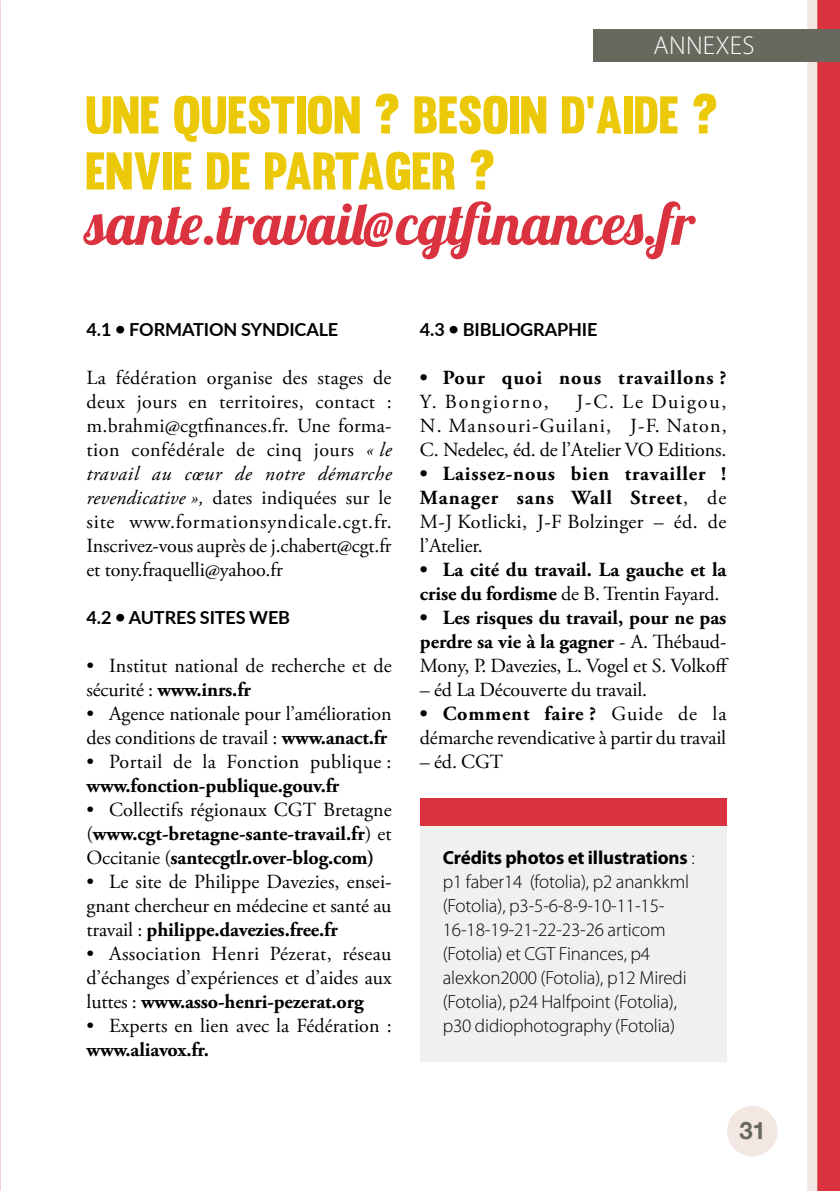
<style>
.page{position:relative;width:840px;height:1191px;background:#fff}
.page>*{position:absolute;margin:0;border:0;box-sizing:border-box;transform-origin:0 0}
.t1{font:58px "Lobster 1.4";letter-spacing:-.005em;color:#db323f}
.t2{font:52px/56px "Muro";letter-spacing:-.01em;color:#ebc909}
.t3{font:300 26px "Myriad Pro";letter-spacing:.015em;color:#fff}
.t4{font:700 24px "Helvetica Neue";color:#67685e}
.t5{font:20px/24px "Adobe Garamond Pro";letter-spacing:-.005em;color:#000;text-align:justify}
.t6{font:700 20px/24px "Adobe Garamond Pro";color:#000;text-align:justify}
.t7{font:20px/24px "Adobe Garamond Pro";letter-spacing:.02em;color:#000}
.t8{font:700 20px/24px "Adobe Garamond Pro";letter-spacing:.045em;color:#000}
.ENCART{font:300 19px/24px "Myriad Pro";letter-spacing:-.005em;color:#000}
.TITRE_NV2{font:700 18px "Lato";letter-spacing:-.005em;color:#000}
.s1{font-style:italic}
.s2{font-weight:700}
.s3{font-weight:400}
</style>
<div class="page">
<div style="left:726px;top:1106px;width:51px;height:50px;background:#f2e7e2;border-radius:50%"></div>
<div style="left:816px;top:0;width:23px;height:1191px;background:#db323f"></div>
<div style="left:806px;top:0;width:10px;height:1191px;background:#f2e7e2"></div>
<div style="left:592px;top:29px;width:247px;height:33px;background:#67685e"></div>
<img style="left:0;top:0;width:1px;height:516px">
<div style="left:420px;top:821px;width:306px;height:241px;background:#f0f0ef"></div>
<div style="left:419px;top:798px;width:307px;height:27px;background:#db323f"></div>
<h3 class="t3" style="left:653px;top:30px;width:102px">ANNEXES</h3>
<p class="t2" style="left:85px;top:87px;width:634px">UNE QUESTION ? BESOIN D’AIDE ?<br>ENVIE DE PARTAGER ?</p>
<p class="t1" style="left:85px;top:187px;width:611px">sante.travail@cgtfinances.fr</p>
<p class="TITRE_NV2" style="left:86px;top:316px;width:253px">4.1 • FORMATION SYNDICALE</p>
<p class="t5" style="left:86px;top:366px;width:306px">La fédération organise des stages de deux jours en territoires, contact : m.brahmi@cgtfinances.fr. Une forma&shy;tion confédérale de cinq jours <span class="s1">« le travail au cœur de notre démarche revendicative »,</span> dates indiquées sur le site www.formationsyndicale.cgt.fr.<br>Inscrivez-vous auprès de j.chabert@cgt.fr et tony.fraquelli@yahoo.fr</p>
<p class="TITRE_NV2" style="left:86px;top:604px;width:205px">4.2 • AUTRES SITES WEB</p>
<p class="t5" style="left:86px;top:654px;width:306px">• Institut national de recherche et de sécurité : <span class="s2">www.inrs.fr</span></p>
<p class="t5" style="left:86px;top:702px;width:306px">• Agence nationale pour l’amélioration des conditions de travail : <span class="s2">www.anact.fr</span></p>
<p class="t7" style="left:86px;top:750px;width:306px">• Portail de la Fonction publique : <span class="s2">www.fonction-publique.gouv.fr</span></p>
<p class="t6" style="left:86px;top:798px;width:306px"><span class="s3">• Collectifs régionaux CGT Bretagne (</span>www.cgt-bretagne-sante-travail.fr<span class="s3">) et Occitanie (</span>santecgtlr.over-blog.com)</p>
<p class="t5" style="left:86px;top:870px;width:306px">• Le site de Philippe Davezies, ensei&shy;gnant chercheur en médecine et santé au travail : <span class="s2">philippe.davezies.free.fr</span></p>
<p class="t5" style="left:86px;top:942px;width:306px">• Association Henri Pézerat, réseau d’échanges d’expériences et d’aides aux luttes : <span class="s2">www.asso-henri-pezerat.org</span></p>
<p class="t5" style="left:86px;top:1014px;width:306px">• Experts en lien avec la Fédération : <span class="s2">www.aliavox.fr.</span></p>
<p class="TITRE_NV2" style="left:420px;top:316px;width:179px">4.3 • BIBLIOGRAPHIE</p>
<p class="t8" style="left:420px;top:366px;width:308px">• Pour quoi nous travaillons ?<br><span class="s3">Y. Bongiorno,</span></p>
<p class="t5" style="left:420px;top:390px;width:308px;text-indent:156px">J-C. Le Duigou, N. Mansouri-Guilani, J-F. Naton, C. Nedelec, éd. de l’Atelier VO Editions.</p>
<p class="t6" style="left:420px;top:462px;width:308px">• Laissez-nous bien travailler !<br>Manager sans Wall Street<span class="s3">, de M-J Kotlicki, J-F Bolzinger – éd. de l’Atelier.</span></p>
<p class="t6" style="left:420px;top:558px;width:308px">• La cité du travail. La gauche et la crise du fordisme <span class="s3">de B. Trentin Fayard.</span></p>
<p class="t6" style="left:420px;top:606px;width:310px">• Les risques du travail, pour ne pas perdre sa vie à la gagner <span class="s3">- A. Thébaud-Mony, P. Davezies, L. Vogel et S. Volkoff</span></p>
<p class="t5" style="left:420px;top:678px;width:229px">– éd La Découverte du travail.</p>
<p class="t5" style="left:420px;top:702px;width:308px"><span class="s2">• Comment faire ?</span> Guide de la démarche revendicative à partir du travail</p>
<p class="t5" style="left:420px;top:750px;width:84px">– éd. CGT</p>
<p class="ENCART" style="left:442px;top:845px;width:253px"><span class="s2">Crédits photos et illustrations</span> : p1 faber14 (fotolia), p2 anankkml (Fotolia), p3-5-6-8-9-10-11-15- 16-18-19-21-22-23-26 articom (Fotolia) et CGT Finances, p4 alexkon2000 (Fotolia), p12 Miredi (Fotolia), p24 Halfpoint (Fotolia), p30 didiophotography (Fotolia)</p>
<p class="t4" style="left:739px;top:1111px;width:28px">31</p>
</div>
